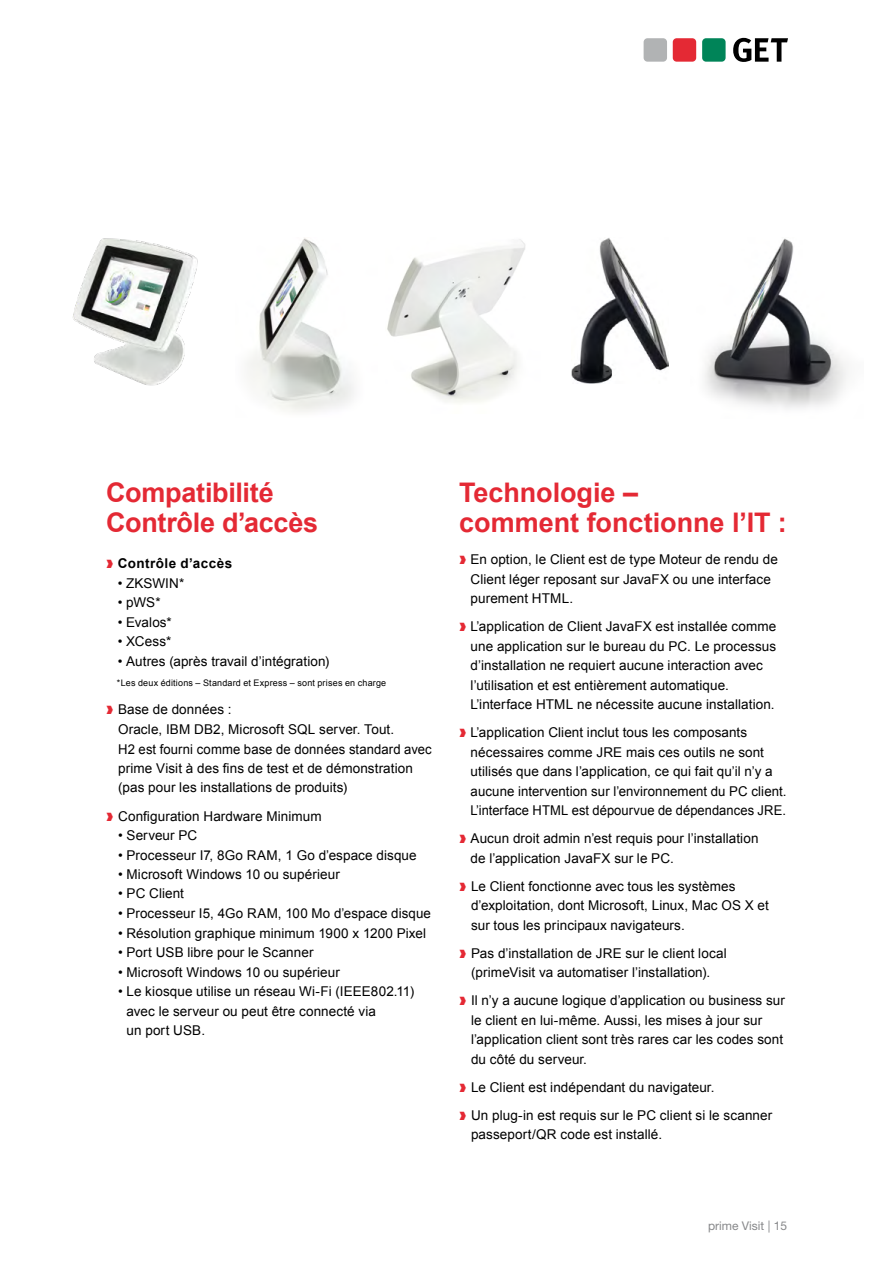
<style>
.page{position:relative;width:893px;height:1263px;background:#fff}
.page>*{position:absolute;margin:0;border:0;box-sizing:border-box;transform-origin:0 0}
.t1{font:700 27px/30px "Arial";letter-spacing:-.005em;color:#e42934}
.t2{font:13.5px/19.5px "Arial";letter-spacing:.005em;color:#000}
.t3{font:700 13.5px "Arial";letter-spacing:.03em;color:#000}
.t4{font:12px "Helvetica Neue LT Std";color:#87888a}
.t5{font:9px "Arial";letter-spacing:.02em;color:#000}
.s1{color:#e42934}
</style>
<div class="page">
<img style="left:73px;top:238px;width:125px;height:148px">
<img style="left:247px;top:238px;width:107px;height:174px">
<img style="left:387px;top:239px;width:138px;height:164px">
<img style="left:572px;top:238px;width:96px;height:146px">
<img style="left:704px;top:238px;width:143px;height:171px">
<svg style="left:733px;top:38px;width:55px;height:24px"></svg>
<div style="left:702px;top:38px;width:24px;height:24px;background:#008458;border-radius:4px"></div>
<div style="left:673px;top:38px;width:23px;height:24px;background:#e42934;border-radius:4px"></div>
<div style="left:644px;top:38px;width:23px;height:24px;background:#b1b3b4;border-radius:4px"></div>
<h1 class="t1" style="left:106px;top:478px;width:213px">Compatibilité<br>Contrôle d’accès</h1>
<p class="t3" style="left:106px;top:555px;width:127px"><span class="s1">❱</span> Contrôle d’accès</p>
<p class="t2" style="left:118px;top:574px;width:68px">• ZKSWIN*</p>
<p class="t2" style="left:118px;top:593px;width:44px">• pWS*</p>
<p class="t2" style="left:118px;top:613px;width:56px">• Evalos*</p>
<p class="t2" style="left:118px;top:632px;width:55px">• XCess*</p>
<p class="t2" style="left:118px;top:652px;width:213px">• Autres (après travail d’intégration)</p>
<p class="t5" style="left:117px;top:677px;width:271px">*Les deux éditions – Standard et Express – sont prises en charge</p>
<p class="t2" style="left:118px;top:700px;width:315px;text-indent:-12px"><span class="s1">❱</span> Base de données :<br>Oracle, IBM DB2, Microsoft SQL server. Tout.<br>H2 est fourni comme base de données standard avec prime Visit à des fins de test et de démonstration (pas pour les installations de produits)</p>
<p class="t2" style="left:106px;top:806px;width:217px"><span class="s1">❱</span> Configuration Hardware Minimum</p>
<p class="t2" style="left:118px;top:826px;width:81px">• Serveur PC</p>
<p class="t2" style="left:118px;top:845px;width:300px">• Processeur I7, 8Go RAM, 1 Go d’espace disque</p>
<p class="t2" style="left:118px;top:865px;width:223px">• Microsoft Windows 10 ou supérieur</p>
<p class="t2" style="left:118px;top:884px;width:67px">• PC Client</p>
<p class="t2" style="left:118px;top:904px;width:314px">• Processeur I5, 4Go RAM, 100 Mo d’espace disque</p>
<p class="t2" style="left:118px;top:923px;width:310px">• Résolution graphique minimum 1900 x 1200 Pixel</p>
<p class="t2" style="left:118px;top:943px;width:197px">• Port USB libre pour le Scanner</p>
<p class="t2" style="left:118px;top:962px;width:223px">• Microsoft Windows 10 ou supérieur</p>
<p class="t2" style="left:127px;top:982px;width:289px;text-indent:-8px">• Le kiosque utilise un réseau Wi-Fi (IEEE802.11) avec le serveur ou peut être connecté via<br>un port USB.</p>
<h1 class="t1" style="left:459px;top:478px;width:329px">Technologie –<br>comment fonctionne l’IT :</h1>
<p class="t2" style="left:471px;top:550px;width:309px;text-indent:-11px"><span class="s1">❱</span> En option, le Client est de type Moteur de rendu de<br>Client léger reposant sur JavaFX ou une interface purement HTML.</p>
<p class="t2" style="left:471px;top:617px;width:307px;text-indent:-11px"><span class="s1">❱</span> L’application de Client JavaFX est installée comme une application sur le bureau du PC. Le processus d’installation ne requiert aucune interaction avec l’utilisation et est entièrement automatique.<br>L’interface HTML ne nécessite aucune installation.</p>
<p class="t2" style="left:471px;top:723px;width:317px;text-indent:-11px"><span class="s1">❱</span> L’application Client inclut tous les composants nécessaires comme JRE mais ces outils ne sont utilisés que dans l’application, ce qui fait qu’il n’y a aucune intervention sur l’environnement du PC client.<br>L’interface HTML est dépourvue de dépendances JRE.</p>
<p class="t2" style="left:471px;top:829px;width:289px;text-indent:-11px"><span class="s1">❱</span> Aucun droit admin n’est requis pour l’installation de l’application JavaFX sur le PC.</p>
<p class="t2" style="left:471px;top:876px;width:299px;text-indent:-12px"><span class="s1">❱</span> Le Client fonctionne avec tous les systèmes d’exploitation, dont Microsoft, Linux, Mac OS X et sur tous les principaux navigateurs.</p>
<p class="t2" style="left:459px;top:943px;width:269px;text-align:center"><span class="s1">❱</span> Pas d’installation de JRE sur le client local (primeVisit va automatiser l’installation).</p>
<p class="t2" style="left:471px;top:991px;width:315px;text-indent:-12px"><span class="s1">❱</span> Il n’y a aucune logique d’application ou business sur le client en lui-même. Aussi, les mises à jour sur l’application client sont très rares car les codes sont du côté du serveur.</p>
<p class="t2" style="left:459px;top:1073px;width:315px;line-height:28px"><span class="s1">❱</span> Le Client est indépendant du navigateur.<br><span class="s1">❱</span> Un plug-in est requis sur le PC client si le scanner</p>
<p class="t2" style="left:471px;top:1125px;width:193px">passeport/QR code est installé.</p>
<p class="t4" style="left:708px;top:1218px;width:80px">prime Visit | 15</p>
</div>
